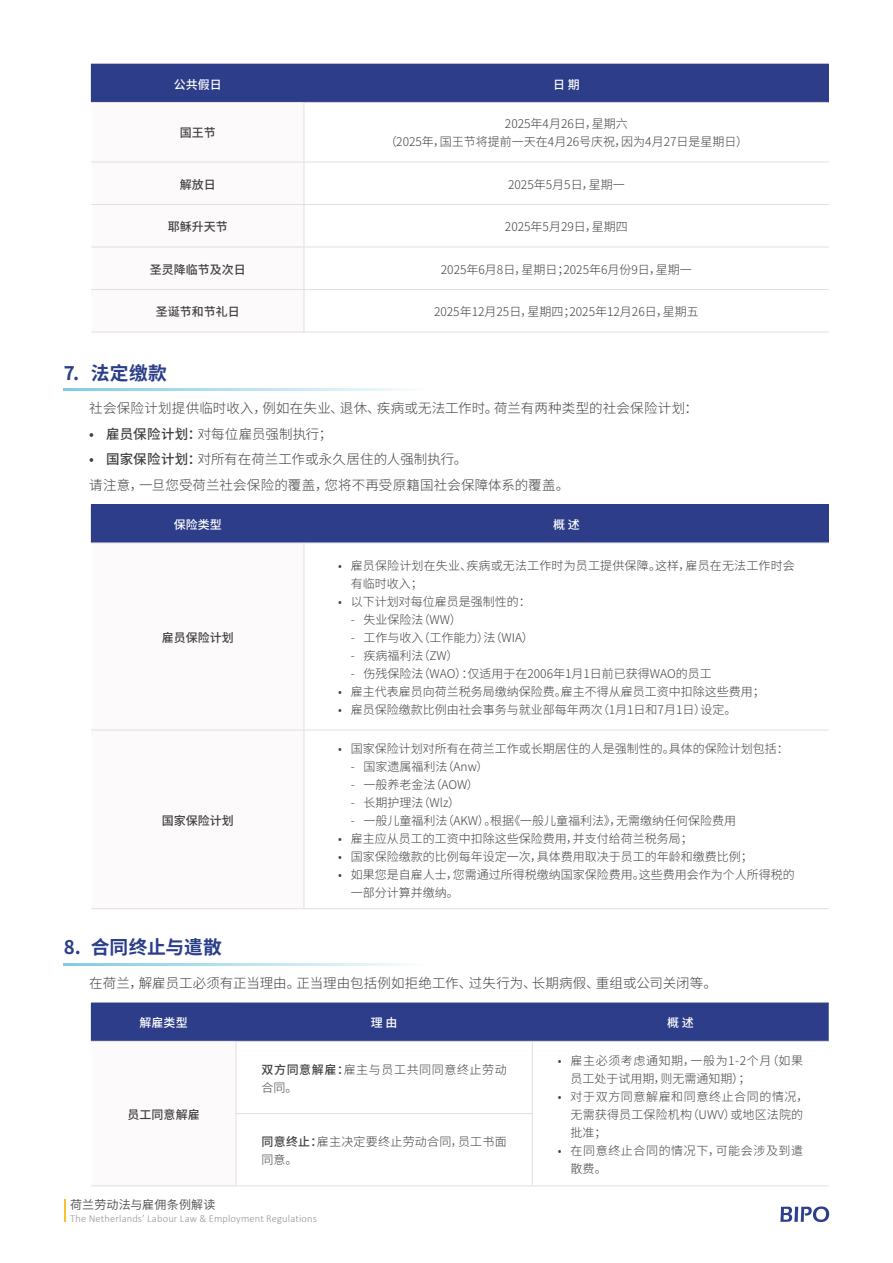
<style>
.page{position:relative;width:893px;height:1263px;background:#fff}
.page>*{position:absolute;margin:0;border:0;box-sizing:border-box;transform-origin:0 0}
.t1{font:700 18.75px "Source Han Sans CN";letter-spacing:-.005em;color:#2b3e89}
.t2{font:700 18.75px "Source Han Sans CN";letter-spacing:.015em;color:#2b3e89}
.t3{font:300 13.5px "Source Han Sans CN";letter-spacing:.01em;color:#414042}
.t4{font:300 12px/18px "Source Han Sans CN";color:#414042}
.t5{font:300 12px/18px "Source Han Sans CN";letter-spacing:.05em;color:#414042}
.t6{font:500 12px "Source Han Sans CN";color:#414042}
.t7{font:300 12px/18px "Source Han Sans CN";letter-spacing:.03em;color:#414042}
.t8{font:300 12px/18px "Source Han Sans CN";letter-spacing:.02em;color:#414042}
.t9{font:500 12px "Source Han Sans CN";color:#fff}
.t10{font:12px "Source Han Sans CN";letter-spacing:.02em;color:#4d4d4f}
.t11{font:300 10.5px "Calibri";letter-spacing:.015em;color:#939598}
.s1{font-weight:500}
</style>
<div class="page">
<svg style="left:780px;top:1206px;width:49px;height:16px"></svg>
<svg style="left:64px;top:1199px;width:1px;height:23px"></svg>
<div style="left:91px;top:64px;width:213px;height:38px;background:#2d3d89"></div>
<div style="left:304px;top:64px;width:525px;height:38px;background:#2d3d89"></div>
<div style="left:91px;top:102px;width:213px;height:60px;background:#fcfafa"></div>
<svg style="left:91px;top:163px;width:213px;height:84px"></svg>
<div style="left:91px;top:247px;width:213px;height:43px;background:#fcfafa"></div>
<div style="left:91px;top:290px;width:213px;height:42px;background:#fcfafa"></div>
<hr style="left:91px;top:102px;width:213px;height:1px;background:#e1dede">
<hr style="left:91px;top:162px;width:213px;height:1px;background:#e1dede">
<hr style="left:91px;top:204px;width:213px;height:1px;background:#e1dede">
<hr style="left:91px;top:247px;width:213px;height:1px;background:#e1dede">
<hr style="left:91px;top:289px;width:213px;height:1px;background:#e1dede">
<hr style="left:91px;top:332px;width:213px;height:1px;background:#e1dede">
<hr style="left:304px;top:102px;width:525px;height:1px;background:#e1dede">
<hr style="left:304px;top:103px;width:1px;height:59px;background:#e1dede">
<hr style="left:304px;top:162px;width:525px;height:1px;background:#e1dede">
<hr style="left:304px;top:162px;width:1px;height:42px;background:#e1dede">
<hr style="left:304px;top:204px;width:525px;height:1px;background:#e1dede">
<hr style="left:304px;top:205px;width:1px;height:42px;background:#e1dede">
<hr style="left:304px;top:247px;width:525px;height:1px;background:#e1dede">
<hr style="left:304px;top:247px;width:1px;height:42px;background:#e1dede">
<hr style="left:304px;top:289px;width:525px;height:1px;background:#e1dede">
<hr style="left:304px;top:290px;width:1px;height:42px;background:#e1dede">
<hr style="left:304px;top:332px;width:525px;height:1px;background:#e1dede">
<svg style="left:64px;top:389px;width:344px;height:2px"></svg>
<svg style="left:64px;top:964px;width:344px;height:2px"></svg>
<div style="left:91px;top:505px;width:213px;height:38px;background:#2d3d89"></div>
<div style="left:304px;top:505px;width:525px;height:38px;background:#2d3d89"></div>
<div style="left:91px;top:543px;width:213px;height:187px;background:#fcfafa"></div>
<div style="left:91px;top:730px;width:213px;height:179px;background:#fcfafa"></div>
<hr style="left:91px;top:504px;width:213px;height:1px;background:#2b3e89">
<hr style="left:91px;top:543px;width:213px;height:1px;background:#e1dede">
<hr style="left:91px;top:730px;width:213px;height:1px;background:#e1dede">
<hr style="left:91px;top:908px;width:213px;height:1px;background:#e1dede">
<hr style="left:304px;top:504px;width:525px;height:1px;background:#2b3e89">
<hr style="left:304px;top:543px;width:525px;height:1px;background:#e1dede">
<hr style="left:304px;top:543px;width:1px;height:187px;background:#e1dede">
<hr style="left:304px;top:730px;width:525px;height:1px;background:#e1dede">
<hr style="left:304px;top:730px;width:1px;height:178px;background:#e1dede">
<hr style="left:304px;top:908px;width:525px;height:1px;background:#e1dede">
<div style="left:91px;top:1003px;width:145px;height:38px;background:#2d3d89"></div>
<div style="left:236px;top:1004px;width:593px;height:37px;background:#2d3d89"></div>
<div style="left:91px;top:1041px;width:145px;height:145px;background:#fcfafa"></div>
<hr style="left:91px;top:1041px;width:145px;height:1px;background:#e1dede">
<hr style="left:91px;top:1185px;width:145px;height:1px;background:#e1dede">
<hr style="left:236px;top:1003px;width:296px;height:1px;background:#2b3e89">
<hr style="left:532px;top:1003px;width:297px;height:1px;background:#2b3e89">
<hr style="left:236px;top:1041px;width:296px;height:1px;background:#e1dede">
<hr style="left:236px;top:1042px;width:1px;height:71px;background:#e1dede">
<hr style="left:532px;top:1041px;width:297px;height:1px;background:#e1dede">
<hr style="left:532px;top:1042px;width:1px;height:71px;background:#e1dede">
<hr style="left:236px;top:1113px;width:297px;height:1px;background:#e1dede">
<hr style="left:236px;top:1114px;width:1px;height:71px;background:#e1dede">
<hr style="left:532px;top:1114px;width:1px;height:71px;background:#e1dede">
<hr style="left:236px;top:1185px;width:296px;height:1px;background:#e1dede">
<hr style="left:532px;top:1185px;width:297px;height:1px;background:#e1dede">
<p class="t9" style="left:174px;top:77px;width:49px">公共假日</p>
<p class="t9" style="left:553px;top:77px;width:28px">日 期</p>
<p class="t6" style="left:180px;top:126px;width:37px">国王节</p>
<p class="t4" style="left:505px;top:115px;width:124px">2025年4月26日，星期六</p>
<p class="t4" style="left:385px;top:133px;width:365px">（2025年，国王节将提前一天在4月26号庆祝，因为4月27日是星期日）</p>
<p class="t6" style="left:180px;top:177px;width:37px">解放日</p>
<p class="t4" style="left:508px;top:175px;width:118px">2025年5月5日，星期一</p>
<p class="t6" style="left:168px;top:220px;width:61px">耶稣升天节</p>
<p class="t4" style="left:505px;top:218px;width:124px">2025年5月29日，星期四</p>
<p class="t6" style="left:150px;top:262px;width:97px">圣灵降临节及次日</p>
<p class="t4" style="left:441px;top:260px;width:253px">2025年6月8日，星期日；2025年6月份9日，星期一</p>
<p class="t6" style="left:156px;top:305px;width:85px">圣诞节和节礼日</p>
<p class="t4" style="left:434px;top:303px;width:266px">2025年12月25日，星期四；2025年12月26日，星期五</p>
<p class="t2" style="left:64px;top:362px;width:105px">7. 法定缴款</p>
<p class="t3" style="left:89px;top:401px;width:610px">社会保险计划提供临时收入，例如在失业、退休、疾病或无法工作时。荷兰有两种类型的社会保险计划：</p>
<p class="t3" style="left:89px;top:426px;width:244px"><span class="s1">• 雇员保险计划：</span>对每位雇员强制执行；</p>
<p class="t3" style="left:89px;top:452px;width:379px"><span class="s1">• 国家保险计划：</span>对所有在荷兰工作或永久居住的人强制执行。</p>
<p class="t3" style="left:89px;top:477px;width:482px">请注意，一旦您受荷兰社会保险的覆盖，您将不再受原籍国社会保障体系的覆盖。</p>
<p class="t9" style="left:174px;top:518px;width:49px">保险类型</p>
<p class="t9" style="left:553px;top:518px;width:28px">概 述</p>
<p class="t6" style="left:162px;top:631px;width:73px">雇员保险计划</p>
<p class="t6" style="left:162px;top:813px;width:73px">国家保险计划</p>
<p class="t1" style="left:64px;top:937px;width:160px">8. 合同终止与遣散</p>
<p class="t4" style="left:351px;top:557px;width:446px;text-indent:-13px">• 雇员保险计划在失业、疾病或无法工作时为员工提供保障。这样，雇员在无法工作时会有临时收入；</p>
<p class="t4" style="left:338px;top:593px;width:194px">• 以下计划对每位雇员是强制性的：</p>
<p class="t4" style="left:351px;top:611px;width:112px">- 失业保险法（WW）</p>
<p class="t4" style="left:351px;top:629px;width:184px">- 工作与收入（工作能力）法（WIA）</p>
<p class="t4" style="left:351px;top:647px;width:109px">- 疾病福利法（ZW）</p>
<p class="t4" style="left:351px;top:665px;width:363px">- 伤残保险法（WAO）：仅适用于在2006年1月1日前已获得WAO的员工</p>
<p class="t4" style="left:338px;top:683px;width:428px">• 雇主代表雇员向荷兰税务局缴纳保险费。雇主不得从雇员工资中扣除这些费用；</p>
<p class="t4" style="left:338px;top:701px;width:400px">• 雇员保险缴款比例由社会事务与就业部每年两次（1月1日和7月1日）设定。</p>
<p class="t4" style="left:338px;top:739px;width:452px">• 国家保险计划对所有在荷兰工作或长期居住的人是强制性的。具体的保险计划包括：</p>
<p class="t4" style="left:351px;top:757px;width:139px">- 国家遗属福利法（Anw）</p>
<p class="t4" style="left:351px;top:775px;width:130px">- 一般养老金法（AOW）</p>
<p class="t4" style="left:351px;top:793px;width:111px">- 长期护理法（Wlz）</p>
<p class="t4" style="left:351px;top:811px;width:387px">- 一般儿童福利法（AKW）。根据《一般儿童福利法》，无需缴纳任何保险费用</p>
<p class="t4" style="left:338px;top:829px;width:356px">• 雇主应从员工的工资中扣除这些保险费用，并支付给荷兰税务局；</p>
<p class="t4" style="left:338px;top:847px;width:416px">• 国家保险缴款的比例每年设定一次，具体费用取决于员工的年龄和缴费比例；</p>
<p class="t4" style="left:351px;top:865px;width:445px;text-indent:-13px">• 如果您是自雇人士，您需通过所得税缴纳国家保险费用。这些费用会作为个人所得税的一部分计算并缴纳。</p>
<p class="t3" style="left:89px;top:976px;width:629px">在荷兰，解雇员工必须有正当理由。正当理由包括例如拒绝工作、过失行为、长期病假、重组或公司关闭等。</p>
<p class="t9" style="left:140px;top:1016px;width:49px">解雇类型</p>
<p class="t9" style="left:371px;top:1016px;width:28px">理 由</p>
<p class="t9" style="left:667px;top:1016px;width:28px">概 述</p>
<p class="t6" style="left:128px;top:1108px;width:73px">员工同意解雇</p>
<p class="t5" style="left:261px;top:1060px;width:247px"><span class="s1">双方同意解雇：</span>雇主与员工共同同意终止劳动合同。</p>
<p class="t5" style="left:571px;top:1052px;width:234px;text-indent:-13px">• 雇主必须考虑通知期，一般为1-2个月（如果员工处于试用期，则无需通知期）；</p>
<p class="t7" style="left:571px;top:1088px;width:239px;text-indent:-13px">• 对于双方同意解雇和同意终止合同的情况，无需获得员工保险机构（UWV）或地区法院的批准；</p>
<p class="t5" style="left:571px;top:1142px;width:234px;text-indent:-13px">• 在同意终止合同的情况下，可能会涉及到遣散费。</p>
<p class="t8" style="left:261px;top:1133px;width:247px"><span class="s1">同意终止：</span>雇主决定要终止劳动合同，员工书面同意。</p>
<p class="t10" style="left:70px;top:1197px;width:147px">荷兰劳动法与雇佣条例解读</p>
<p class="t11" style="left:70px;top:1211px;width:248px">The Netherlands’ Labour Law &amp; Employment Regulations</p>
</div>
